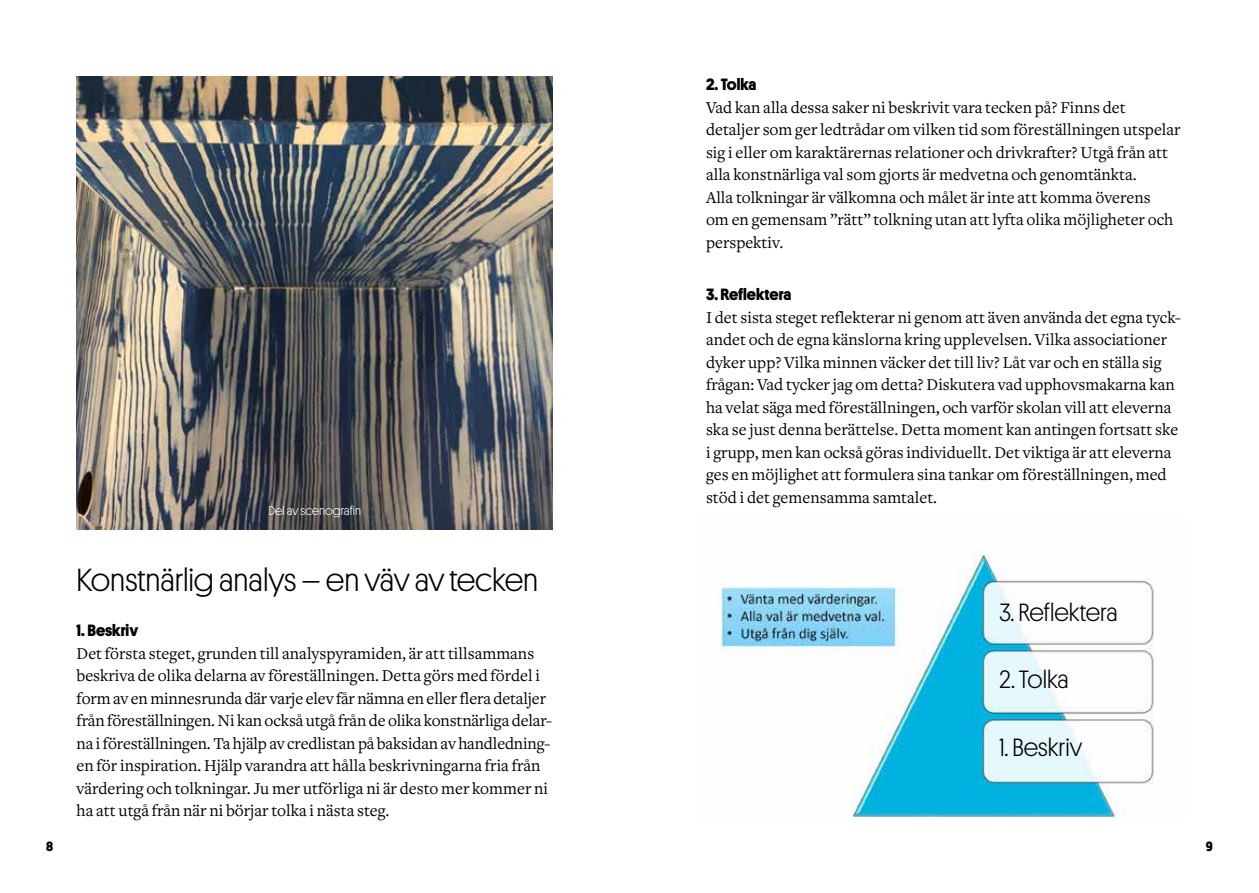
<style>
.page{position:relative;width:1259px;height:893px;background:#fff}
.page>*{position:absolute;margin:0;border:0;box-sizing:border-box;transform-origin:0 0}
.t1{font:300 32.25px "Stage Sans";letter-spacing:-.005em;color:#000}
.t2{font:300 25.2px "Stage Sans";color:#000}
.t3{font:17.25px/22.5px "Curtain Serif";color:#000}
.t4{font:700 16.5px "Stage Sans";color:#000}
.t5{font:700 13.5px "Stage Sans";color:#000}
.t6{font:12.75px "Stage Sans";color:#fff}
</style>
<div class="page">
<img style="left:720px;top:550px;width:434px;height:269px">
<img style="left:77px;top:77px;width:476px;height:452px">
<p class="t6" style="left:268px;top:502px;width:94px">Del av scenografin</p>
<h1 class="t1" style="left:77px;top:557px;width:463px">Konstnärlig analys – en väv av tecken</h1>
<p class="t4" style="left:77px;top:619px;width:63px">1. Beskriv</p>
<p class="t3" style="left:77px;top:642px;width:477px">Det första steget, grunden till analyspyramiden, är att tillsammans beskriva de olika delarna av föreställningen. Detta görs med fördel i form av en minnesrunda där varje elev får nämna en eller flera detaljer från föreställningen. Ni kan också utgå från de olika konstnärliga delar&shy;na i föreställningen. Ta hjälp av credlistan på baksidan av handledning&shy;en för inspiration. Hjälp varandra att hålla beskrivningarna fria från värdering och tolkningar. Ju mer utförliga ni är desto mer kommer ni ha att utgå från när ni börjar tolka i nästa steg.</p>
<p class="t4" style="left:706px;top:72px;width:52px">2. Tolka</p>
<p class="t3" style="left:706px;top:96px;width:476px">Vad kan alla dessa saker ni beskrivit vara tecken på? Finns det detaljer som ger ledtrådar om vilken tid som föreställningen utspelar sig i eller om karaktärernas relationer och drivkrafter? Utgå från att alla konstnärliga val som gjorts är medvetna och genomtänkta.<br>Alla tolkningar är välkomna och målet är inte att komma överens<br>om en gemensam ”rätt” tolkning utan att lyfta olika möjligheter och perspektiv.</p>
<p class="t4" style="left:706px;top:282px;width:87px">3. Reflektera</p>
<p class="t3" style="left:706px;top:306px;width:476px">I det sista steget reflekterar ni genom att även använda det egna tyck&shy;andet och de egna känslorna kring upplevelsen. Vilka associationer dyker upp? Vilka minnen väcker det till liv? Låt var och en ställa sig frågan: Vad tycker jag om detta? Diskutera vad upphovsmakarna kan ha velat säga med föreställningen, och varför skolan vill att eleverna ska se just denna berättelse. Detta moment kan antingen fortsatt ske i grupp, men kan också göras individuellt. Det viktiga är att eleverna ges en möjlighet att formulera sina tankar om föreställningen, med stöd i det gemensamma samtalet.</p>
<h2 class="t2" style="left:999px;top:594px;width:120px">3. Reflektera</h2>
<h2 class="t2" style="left:999px;top:662px;width:71px">2. Tolka</h2>
<h2 class="t2" style="left:999px;top:729px;width:84px">1. Beskriv</h2>
<p class="t5" style="left:46px;top:836px;width:9px">8</p>
<p class="t5" style="left:1205px;top:836px;width:9px">9</p>
</div>
